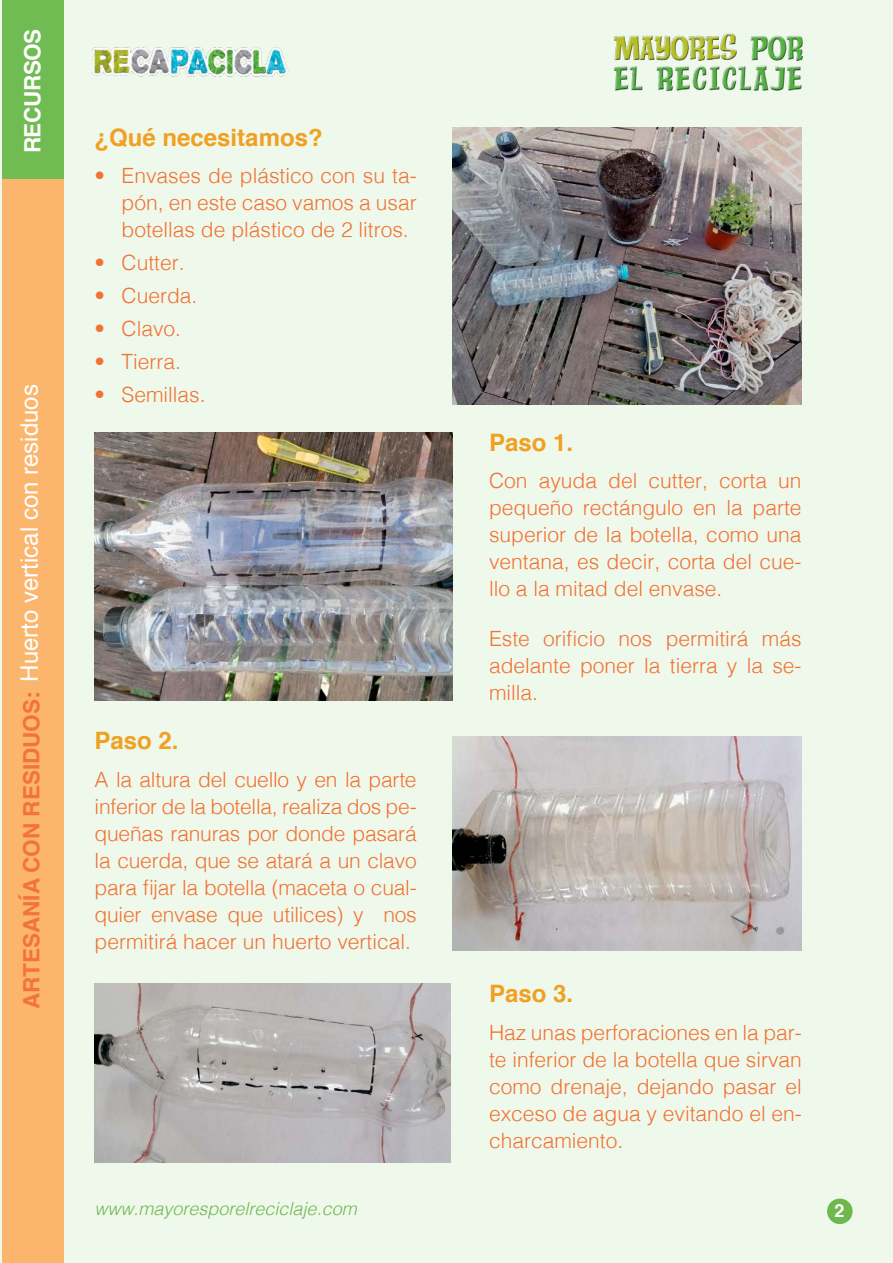
<style>
.page{position:relative;width:893px;height:1263px;background:#eef9ec}
.page>*{position:absolute;margin:0;border:0;box-sizing:border-box;transform-origin:0 0}
.t1{font:24px "Helvetica";color:#fff}
.t2{font:700 24px "Helvetica";color:#f1a022}
.t3{font:700 22.5px "Helvetica";letter-spacing:-.02em;color:#fff}
.t4{font:300 21px/27px "Helvetica";color:#f37131;text-align:justify}
.t5{font:italic 300 18px "Helvetica";color:#6fb84e}
.t6{font:700 18px "Helvetica";color:#fff}
.s1{font-weight:700;font-size:22.5px;color:#f37338}
</style>
<div class="page">
<div style="left:2px;top:0;width:62px;height:1263px;background:#fbb56d"></div>
<div style="left:827px;top:1198px;width:26px;height:26px;background:#6fb84e;border-radius:50%"></div>
<img style="left:92px;top:47px;width:197px;height:30px">
<img style="left:613px;top:33px;width:190px;height:59px">
<img style="left:453px;top:128px;width:348px;height:277px">
<img style="left:95px;top:433px;width:358px;height:268px">
<img style="left:453px;top:736px;width:348px;height:214px">
<img style="left:95px;top:984px;width:356px;height:179px">
<div style="left:2px;top:0;width:61px;height:179px;background:#70bc52"></div>
<p class="t3" style="left:20px;top:153px;width:126px;rotate:-90deg">recursos</p>
<p class="t1" style="left:16px;top:1009px;width:627px;rotate:-90deg"><span class="s1">artesanía con residuos:</span> Huerto vertical con residuos</p>
<p class="t2" style="left:95px;top:128px;width:230px">¿Qué necesitamos?</p>
<p class="t4" style="left:122px;top:161px;width:297px;text-indent:-27px">• Envases de plástico con su ta&shy;pón, en este caso vamos a usar botellas de plástico de 2 litros.</p>
<p class="t4" style="left:95px;top:248px;width:92px">• Cutter.</p>
<p class="t4" style="left:95px;top:281px;width:104px">• Cuerda.</p>
<p class="t4" style="left:95px;top:314px;width:88px">• Clavo.</p>
<p class="t4" style="left:95px;top:347px;width:88px">• Tierra.</p>
<p class="t4" style="left:95px;top:380px;width:113px">• Semillas.</p>
<p class="t2" style="left:95px;top:731px;width:86px">Paso 2.</p>
<p class="t4" style="left:95px;top:768px;width:324px">A la altura del cuello y en la parte inferior de la botella, realiza dos pe&shy;queñas ranuras por donde pasará la cuerda, que se atará a un clavo para fijar la botella (maceta o cual&shy;quier envase que utilices) y nos permitirá hacer un huerto vertical.</p>
<p class="t2" style="left:489px;top:433px;width:86px">Paso 1.</p>
<p class="t4" style="left:489px;top:469px;width:314px">Con ayuda del cutter, corta un pequeño rectángulo en la parte superior de la botella, como una ventana, es decir, corta del cue&shy;llo a la mitad del envase.</p>
<p class="t4" style="left:489px;top:623px;width:314px">Este orificio nos permitirá más adelante poner la tierra y la se&shy;milla.</p>
<p class="t2" style="left:489px;top:984px;width:86px">Paso 3.</p>
<p class="t4" style="left:489px;top:1021px;width:314px">Haz unas perforaciones en la par&shy;te inferior de la botella que sirvan como drenaje, dejando pasar el exceso de agua y evitando el en&shy;charcamiento.</p>
<p class="t5" style="left:95px;top:1202px;width:264px">www.mayoresporelreciclaje.com</p>
<p class="t6" style="left:834px;top:1203px;width:12px">2</p>
</div>
